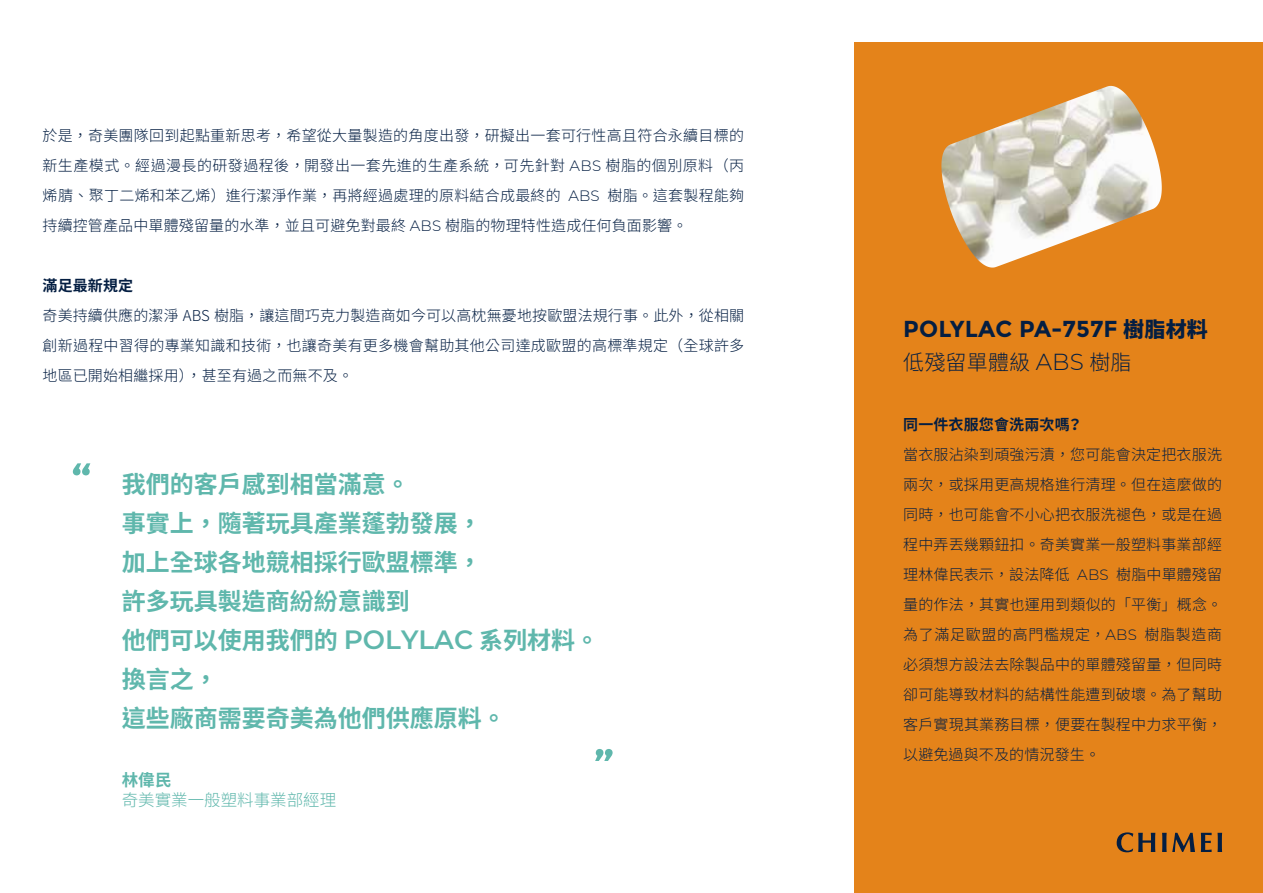
<style>
.page{position:relative;width:1263px;height:893px;background:#fff}
.page>*{position:absolute;margin:0;border:0;box-sizing:border-box;transform-origin:0 0}
.t1{font:60.15px "Montserrat";color:#5fb7ac}
.t2{font:700 24px/39px "Noto Sans CJ Ktc";color:#5fb7ac}
.t3{font:700 23.1px "Montserrat";letter-spacing:.01em;color:#041e42}
.t4{font:300 21px "Noto Sans CJ Ktc";letter-spacing:.01em;color:#041e42}
.t5{font:300 16.5px "Noto Sans CJ Ktc";color:#5fb7ac}
.t6{font:700 16.5px "Noto Sans CJ Ktc";color:#5fb7ac}
.t7{font:300 15px/30px "Noto Sans CJ Ktc";letter-spacing:.01em;color:#041e42;text-align:justify}
.t8{font:700 15px "Noto Sans CJ Ktc";letter-spacing:.01em;color:#041e42}
.s1{font-family:"Montserrat"}
.s2{font-family:"Montserrat";font-weight:600;font-size:26.4px}
.s3{font-family:"Noto Sans CJ Ktc";font-weight:900;font-size:21px}
.s4{font-family:"Montserrat";font-size:23.1px}
</style>
<div class="page">
<div style="left:855px;top:43px;width:408px;height:850px;background:#e4831a"></div>
<img style="left:941px;top:86px;width:221px;height:182px">
<svg style="left:1117px;top:832px;width:38px;height:20px"></svg>
<svg style="left:1217px;top:833px;width:5px;height:19px"></svg>
<svg style="left:1201px;top:833px;width:10px;height:19px"></svg>
<svg style="left:1162px;top:833px;width:33px;height:19px"></svg>
<p class="t7" style="left:43px;top:121px;width:703px">於是，奇美團隊回到起點重新思考，希望從大量製造的角度出發，研擬出一套可行性高且符合永續目標的新生產模式。經過漫長的研發過程後，開發出一套先進的生產系統，可先針對 <span class="s1">ABS</span> 樹脂的個別原料（丙烯腈、聚丁二烯和苯乙烯）進行潔淨作業，再將經過處理的原料結合成最終的 <span class="s1">ABS</span> 樹脂。這套製程能夠持續控管產品中單體殘留量的水準，並且可避免對最終 <span class="s1">ABS</span> 樹脂的物理特性造成任何負面影響。</p>
<p class="t8" style="left:43px;top:277px;width:92px">滿足最新規定</p>
<p class="t7" style="left:43px;top:301px;width:703px">奇美持續供應的潔淨 ABS 樹脂，讓這間巧克力製造商如今可以高枕無憂地按歐盟法規行事。此外，從相關創新過程中習得的專業知識和技術，也讓奇美有更多機會幫助其他公司達成歐盟的高標準規定（全球許多地區已開始相繼採用），甚至有過之而無不及。</p>
<h1 class="t1" style="left:71px;top:450px;width:24px">“</h1>
<h2 class="t2" style="left:122px;top:465px;width:479px">我們的客戶感到相當滿意。<br>事實上，隨著玩具產業蓬勃發展，<br>加上全球各地競相採行歐盟標準，<br>許多玩具製造商紛紛意識到<br>他們可以使用我們的 <span class="s2">POLYLAC</span> 系列材料。換言之，<br>這些廠商需要奇美為他們供應原料。</h2>
<p class="t6" style="left:122px;top:771px;width:51px">林偉民</p>
<p class="t5" style="left:122px;top:790px;width:216px">奇美實業一般塑料事業部經理</p>
<h1 class="t1" style="left:593px;top:735px;width:24px">”</h1>
<h3 class="t3" style="left:903px;top:315px;width:306px">POLYLAC PA-757F <span class="s3">樹脂材料</span></h3>
<h3 class="t4" style="left:903px;top:351px;width:230px">低殘留單體級 <span class="s4">ABS</span> 樹脂</h3>
<p class="t8" style="left:903px;top:416px;width:181px">同一件衣服您會洗兩次嗎？</p>
<p class="t7" style="left:903px;top:440px;width:320px">當衣服沾染到頑強污漬，您可能會決定把衣服洗兩次，或採用更高規格進行清理。但在這麼做的同時，也可能會不小心把衣服洗褪色，或是在過程中弄丟幾顆鈕扣。奇美實業一般塑料事業部經理林偉民表示，設法降低 <span class="s1">ABS</span> 樹脂中單體殘留量的作法，其實也運用到類似的「平衡」概念。為了滿足歐盟的高門檻規定，<span class="s1">ABS</span> 樹脂製造商必須想方設法去除製品中的單體殘留量，但同時卻可能導致材料的結構性能遭到破壞。為了幫助客戶實現其業務目標，便要在製程中力求平衡，以避免過與不及的情況發生。</p>
</div>
